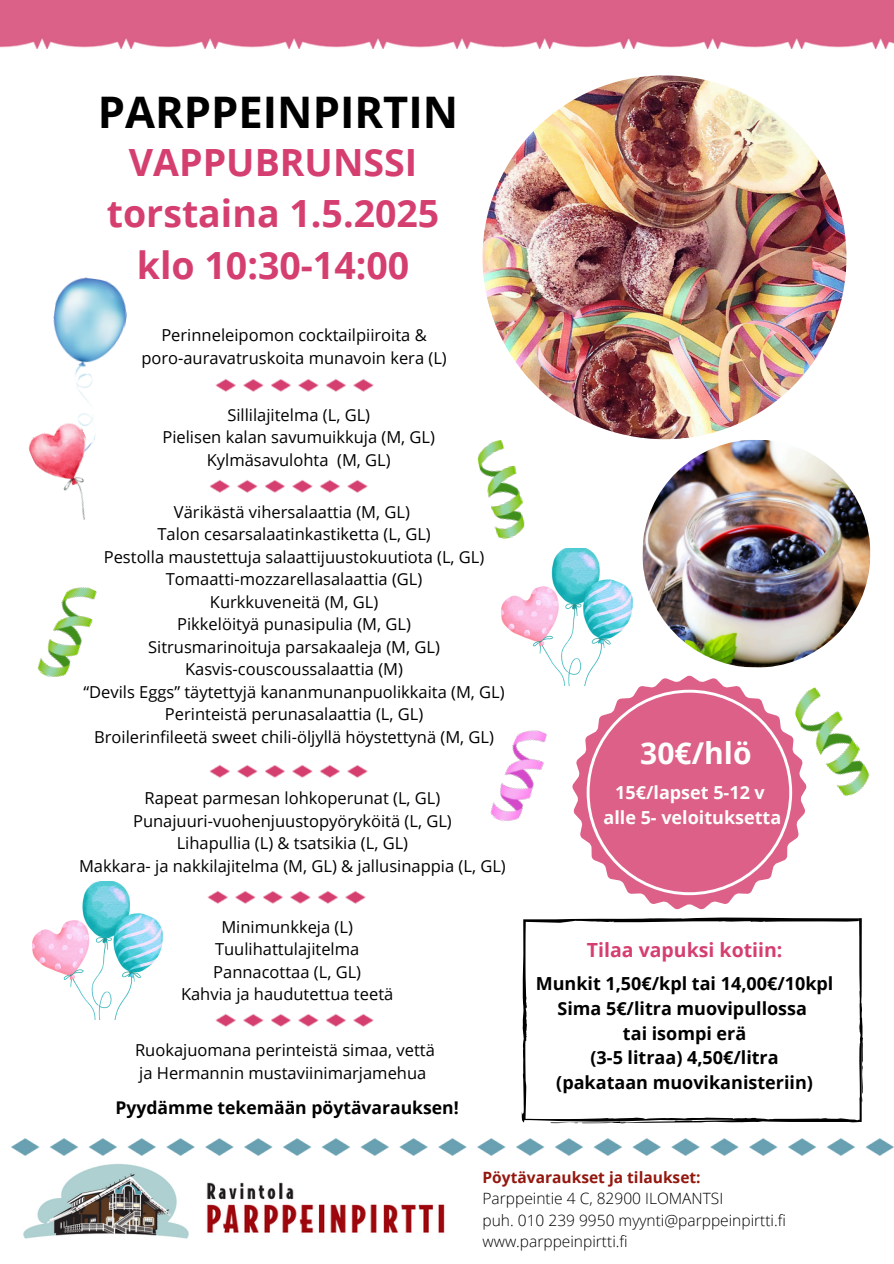
<style>
.page{position:relative;width:894px;height:1264px;background:#fff}
.page>*{position:absolute;margin:0;border:0;box-sizing:border-box;transform-origin:0 0}
.t1{font:700 43.5px "Open Sans";color:#000}
.t2{font:700 37.5px/51.8px "Open Sans";color:#d53f6f;text-align:center}
.t3{font:700 30px "Open Sans";color:#fefefc}
.t4{font:700 19.5px "Open Sans";color:#d53f6f}
.t5{font:700 18px/24.8px "Open Sans";color:#000;text-align:center}
.t6{font:700 18px/24.8px "Open Sans";color:#fefefc;text-align:center}
.t7{font:700 17.55px "Open Sans";color:#000}
.t8{font:16.5px/22.5px "Open Sans";color:#000;text-align:center}
.t9{font:300 15.6px "Open Sans";color:#000}
.t10{font:700 15.6px "Open Sans";color:#93170f}
</style>
<div class="page">
<img style="left:12px;top:1138px;width:880px;height:17px">
<img style="left:206px;top:1182px;width:239px;height:51px">
<img style="left:24px;top:1163px;width:165px;height:76px">
<img style="left:642px;top:438px;width:229px;height:230px">
<img style="left:482px;top:75px;width:364px;height:364px;border-radius:50%">
<svg style="left:572px;top:675px;width:233px;height:234px"></svg>
<svg style="left:589px;top:692px;width:200px;height:200px;background:#e07395"></svg>
<img style="left:0;top:0;width:893px;height:48px">
<img style="left:215px;top:378px;width:159px;height:14px">
<img style="left:209px;top:479px;width:159px;height:14px">
<img style="left:209px;top:764px;width:159px;height:14px">
<img style="left:207px;top:890px;width:159px;height:14px">
<svg style="left:521px;top:917px;width:341px;height:206px"></svg>
<img style="left:215px;top:1013px;width:159px;height:14px">
<img style="left:501px;top:548px;width:131px;height:137px">
<img style="left:28px;top:437px;width:57px;height:83px">
<img style="left:35px;top:277px;width:92px;height:178px">
<img style="left:787px;top:681px;width:83px;height:120px">
<img style="left:37px;top:587px;width:60px;height:91px">
<img style="left:477px;top:440px;width:48px;height:99px">
<img style="left:32px;top:881px;width:131px;height:138px">
<img style="left:490px;top:730px;width:57px;height:92px">
<h6 class="t1" style="left:98px;top:82px;width:362px">PARPPEINPIRTIN</h6>
<p class="t2" style="left:107px;top:135px;width:334px">VAPPUBRUNSSI torstaina 1.5.2025 klo 10:30-14:00</p>
<p class="t8" style="left:141px;top:323px;width:307px">Perinneleipomon cocktailpiiroita &amp; poro-auravatruskoita munavoin kera (L)</p>
<p class="t8" style="left:162px;top:403px;width:274px">Sillilajitelma (L, GL)<br>Pielisen kalan savumuikkuja (M, GL)<br>Kylmäsavulohta (M, GL)</p>
<p class="t8" style="left:83px;top:500px;width:422px">Värikästä vihersalaattia (M, GL)<br>Talon cesarsalaatinkastiketta (L, GL)<br>Pestolla maustettuja salaattijuustokuutiota (L, GL)<br>Tomaatti-mozzarellasalaattia (GL)<br>Kurkkuveneitä (M, GL)<br>Pikkelöityä punasipulia (M, GL)<br>Sitrusmarinoituja parsakaaleja (M, GL)<br>Kasvis-couscoussalaattia (M)<br>“Devils Eggs” täytettyjä kananmunanpuolikkaita (M, GL)<br>Perinteistä perunasalaattia (L, GL)<br>Broilerinfileetä sweet chili-öljyllä höystettynä (M, GL)</p>
<p class="t8" style="left:79px;top:786px;width:428px">Rapeat parmesan lohkoperunat (L, GL)<br>Punajuuri-vuohenjuustopyöryköitä (L, GL)<br>Lihapullia (L) &amp; tsatsikia (L, GL)<br>Makkara- ja nakkilajitelma (M, GL) &amp; jallusinappia (L, GL)</p>
<h6 class="t8" style="left:181px;top:915px;width:214px">Minimunkkeja (L)<br>Tuulihattulajitelma<br>Pannacottaa (L, GL)<br>Kahvia ja haudutettua teetä</h6>
<h6 class="t8" style="left:135px;top:1038px;width:301px;text-align:left">Ruokajuomana perinteistä simaa, vettä ja Hermannin mustaviinimarjamehua</h6>
<h3 class="t7" style="left:115px;top:1095px;width:345px">Pyydämme tekemään pöytävarauksen!</h3>
<h4 class="t3" style="left:640px;top:732px;width:113px">30€/hlö</h4>
<p class="t6" style="left:603px;top:779px;width:179px">15€/lapset 5-12 v alle 5- veloituksetta</p>
<h2 class="t4" style="left:586px;top:936px;width:197px">Tilaa vapuksi kotiin:</h2>
<h1 class="t5" style="left:535px;top:970px;width:299px">Munkit 1,50€/kpl tai 14,00€/10kpl<br>Sima 5€/litra muovipullossa<br>tai isompi erä<br>(3-5 litraa) 4,50€/litra<br>(pakataan muovikanisteriin)</h1>
<p class="t10" style="left:482px;top:1166px;width:220px">Pöytävaraukset ja tilaukset:</p>
<p class="t9" style="left:482px;top:1187px;width:242px">Parppeintie 4 C, 82900 ILOMANTSI</p>
<p class="t9" style="left:482px;top:1209px;width:305px">puh. 010 239 9950 myynti@parppeinpirtti.fi</p>
<p class="t9" style="left:482px;top:1230px;width:147px">www.parppeinpirtti.fi</p>
</div>
